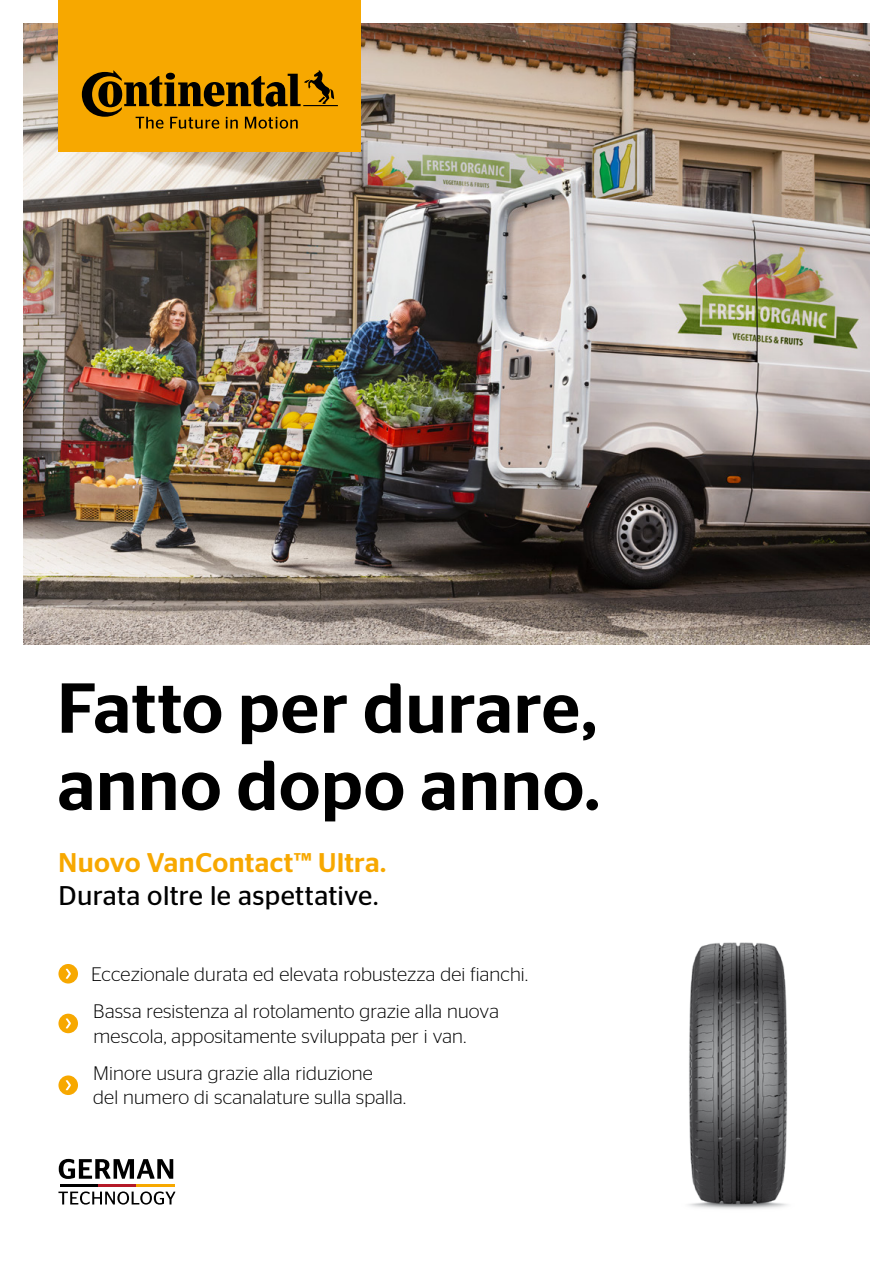
<style>
.page{position:relative;width:893px;height:1263px;background:#fff}
.page>*{position:absolute;margin:0;border:0;box-sizing:border-box;transform-origin:0 0}
.t1{font:500 70.5px/77.2px "Continental Stag Sans";letter-spacing:.01em;color:#000}
.t2{font:27px "Continental Stag Sans";letter-spacing:.01em;color:#000}
.t3{font:500 27px "Continental Stag Sans";letter-spacing:.015em;color:#f7a800}
.t4{font:300 19.5px/24.8px "Continental Stag Sans";letter-spacing:.005em;color:#000}
</style>
<div class="page">
<img style="left:23px;top:23px;width:847px;height:621px">
<img style="left:688px;top:942px;width:100px;height:267px">
<div style="left:58px;top:1075px;width:20px;height:20px;background:#f7a800;border-radius:50%"></div>
<svg style="left:66px;top:1080px;width:5px;height:10px"></svg>
<div style="left:58px;top:1014px;width:20px;height:19px;background:#f7a800;border-radius:50%"></div>
<svg style="left:66px;top:1018px;width:5px;height:10px"></svg>
<div style="left:58px;top:964px;width:20px;height:19px;background:#f7a800;border-radius:50%"></div>
<svg style="left:66px;top:969px;width:5px;height:10px"></svg>
<div style="left:58px;top:0;width:303px;height:152px;background:#f7a800"></div>
<svg style="left:82px;top:70px;width:256px;height:59px"></svg>
<svg style="left:59px;top:1159px;width:114px;height:20px"></svg>
<svg style="left:58px;top:1191px;width:117px;height:13px"></svg>
<hr style="left:60px;top:1184px;width:38px;height:3px;background:#000">
<hr style="left:98px;top:1184px;width:38px;height:3px;background:#b41927">
<hr style="left:136px;top:1184px;width:38px;height:3px;background:#f7a800">
<h1 class="t1" style="left:57px;top:669px;width:544px">Fatto per durare, anno dopo anno.</h1>
<h2 class="t3" style="left:58px;top:846px;width:329px">Nuovo VanContact™ Ultra.</h2>
<h2 class="t2" style="left:58px;top:880px;width:321px">Durata oltre le aspettative.</h2>
<p class="t4" style="left:91px;top:961px;width:438px">Eccezionale durata ed elevata robustezza dei fianchi.</p>
<p class="t4" style="left:93px;top:998px;width:407px">Bassa resistenza al rotolamento grazie alla nuova mescola, appositamente sviluppata per i van.</p>
<p class="t4" style="left:93px;top:1060px;width:314px">Minore usura grazie alla riduzione<br>del numero di scanalature sulla spalla.</p>
</div>
